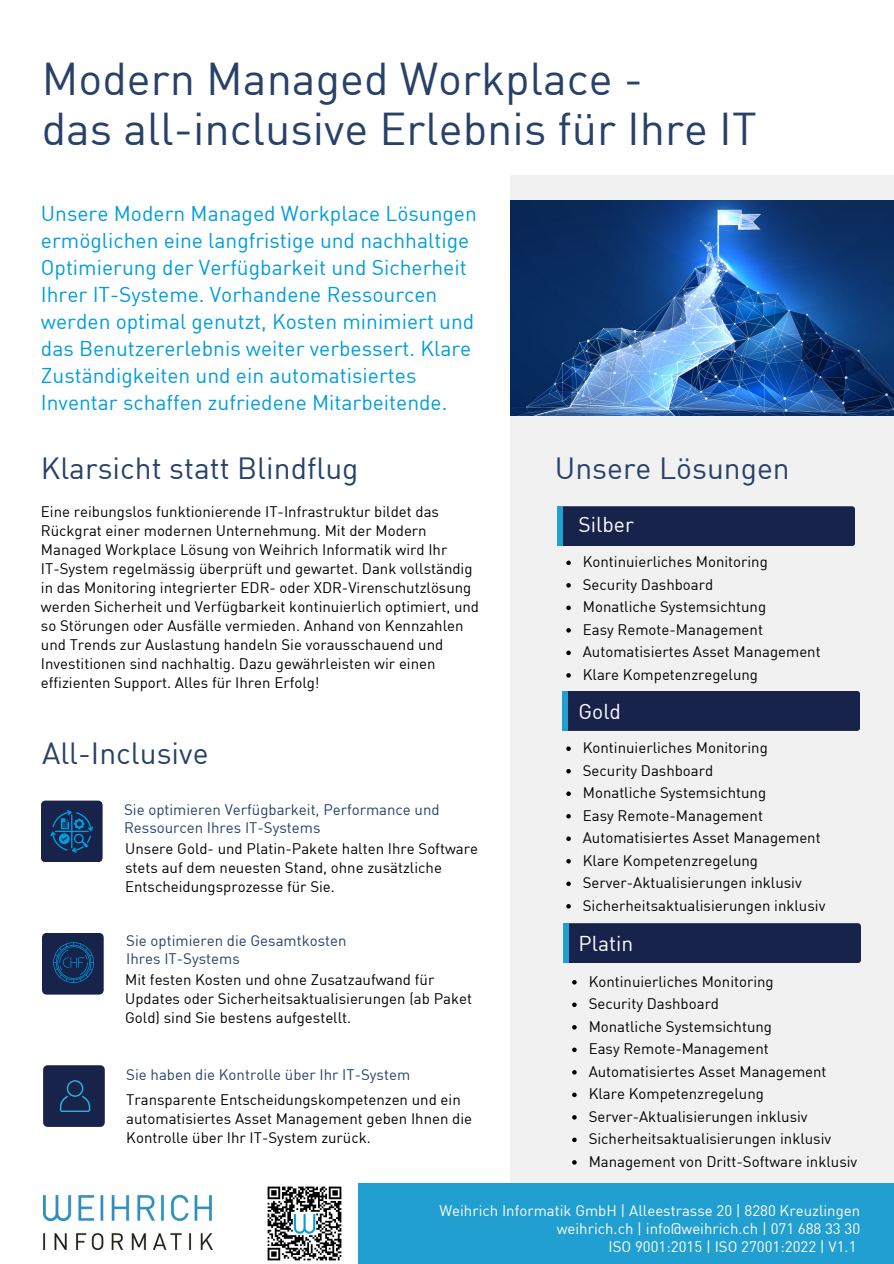
<style>
.page{position:relative;width:894px;height:1264px;background:#fff}
.page>*{position:absolute;margin:0;border:0;box-sizing:border-box;transform-origin:0 0}
.t1{font:45px/49.5px "DIN";color:#274169}
.t2{font:30px "DIN";color:#274169}
.t3{font:21px/27px "DIN";color:#009ddc}
.t4{font:21px "DIN";color:#fff}
.t5{font:15px/19px "DIN";color:#000}
.t6{font:15px/18px "DIN";color:#274169}
.t7{font:15px "DIN";color:#fff}
</style>
<div class="page">
<div style="left:510px;top:175px;width:383px;height:1020px;background:#f1f1f1"></div>
<div style="left:563px;top:923px;width:297px;height:40px;background:#18234b;border-radius:3px"></div>
<div style="left:563px;top:923px;width:5px;height:40px;background:#219fd0"></div>
<div style="left:562px;top:691px;width:297px;height:40px;background:#18234b;border-radius:3px"></div>
<div style="left:562px;top:691px;width:6px;height:40px;background:#219fd0"></div>
<div style="left:557px;top:506px;width:297px;height:40px;background:#18234b;border-radius:3px"></div>
<div style="left:557px;top:506px;width:5px;height:40px;background:#219fd0"></div>
<svg style="left:43px;top:1065px;width:62px;height:61px;background:#1b2b53"></svg>
<img style="left:510px;top:201px;width:383px;height:215px">
<div style="left:358px;top:1183px;width:535px;height:80px;background:#219fd0"></div>
<img style="left:44px;top:1195px;width:169px;height:54px">
<img style="left:267px;top:1186px;width:75px;height:75px">
<svg style="left:42px;top:933px;width:62px;height:61px;background:#172f58"></svg>
<svg style="left:41px;top:800px;width:62px;height:62px;background:#193761"></svg>
<svg style="left:572px;top:980px;width:4px;height:4px"></svg>
<svg style="left:572px;top:1002px;width:4px;height:5px"></svg>
<svg style="left:572px;top:1025px;width:4px;height:4px"></svg>
<svg style="left:572px;top:1047px;width:4px;height:5px"></svg>
<svg style="left:572px;top:1070px;width:4px;height:4px"></svg>
<svg style="left:572px;top:1092px;width:4px;height:5px"></svg>
<svg style="left:572px;top:1115px;width:4px;height:4px"></svg>
<svg style="left:572px;top:1137px;width:4px;height:5px"></svg>
<svg style="left:572px;top:1160px;width:4px;height:4px"></svg>
<svg style="left:566px;top:746px;width:4px;height:5px"></svg>
<svg style="left:566px;top:769px;width:4px;height:4px"></svg>
<svg style="left:566px;top:791px;width:4px;height:5px"></svg>
<svg style="left:566px;top:814px;width:4px;height:4px"></svg>
<svg style="left:566px;top:836px;width:4px;height:5px"></svg>
<svg style="left:566px;top:859px;width:4px;height:4px"></svg>
<svg style="left:566px;top:881px;width:4px;height:5px"></svg>
<svg style="left:566px;top:904px;width:4px;height:4px"></svg>
<svg style="left:566px;top:560px;width:4px;height:5px"></svg>
<svg style="left:566px;top:583px;width:4px;height:4px"></svg>
<svg style="left:566px;top:605px;width:4px;height:5px"></svg>
<svg style="left:566px;top:628px;width:4px;height:4px"></svg>
<svg style="left:566px;top:650px;width:4px;height:5px"></svg>
<svg style="left:566px;top:673px;width:4px;height:4px"></svg>
<p class="t1" style="left:42px;top:53px;width:716px">Modern Managed Workplace -<br>das all-inclusive Erlebnis für Ihre IT</p>
<p class="t3" style="left:41px;top:199px;width:437px">Unsere Modern Managed Workplace Lösungen ermöglichen eine langfristige und nachhaltige Optimierung der Verfügbarkeit und Sicherheit Ihrer IT-Systeme. Vorhandene Ressourcen werden optimal genutzt, Kosten minimiert und das Benutzererlebnis weiter verbessert. Klare Zuständigkeiten und ein automatisiertes Inventar schaffen zufriedene Mitarbeitende.</p>
<p class="t2" style="left:41px;top:449px;width:319px">Klarsicht statt Blindflug</p>
<h2 class="t5" style="left:41px;top:501px;width:408px">Eine reibungslos funktionierende IT-Infrastruktur bildet das<br>Rückgrat einer modernen Unternehmung. Mit der Modern<br>Managed Workplace Lösung von Weihrich Informatik wird Ihr</h2>
<p class="t5" style="left:41px;top:558px;width:439px">IT-System regelmässig überprüft und gewartet. Dank vollständig in das Monitoring integrierter EDR- oder XDR-Virenschutzlösung werden Sicherheit und Verfügbarkeit kontinuierlich optimiert, und so Störungen oder Ausfälle vermieden. Anhand von Kennzahlen und Trends zur Auslastung handeln Sie vorausschauend und Investitionen sind nachhaltig. Dazu gewährleisten wir einen effizienten Support. Alles für Ihren Erfolg!</p>
<p class="t2" style="left:42px;top:734px;width:168px">All-Inclusive</p>
<p class="t6" style="left:124px;top:800px;width:317px">Sie optimieren Verfügbarkeit, Performance und<br>Ressourcen Ihres IT-Systems</p>
<h2 class="t5" style="left:125px;top:838px;width:354px">Unsere Gold- und Platin-Pakete halten Ihre Software stets auf dem neuesten Stand, ohne zusätzliche<br>Entscheidungsprozesse für Sie.</h2>
<h3 class="t6" style="left:126px;top:931px;width:222px">Sie optimieren die Gesamtkosten<br>Ihres IT-Systems</h3>
<p class="t5" style="left:125px;top:969px;width:348px">Mit festen Kosten und ohne Zusatzaufwand für<br>Updates oder Sicherheitsaktualisierungen (ab Paket<br>Gold) sind Sie bestens aufgestellt.</p>
<p class="t6" style="left:126px;top:1064px;width:285px">Sie haben die Kontrolle über Ihr IT-System</p>
<p class="t5" style="left:126px;top:1089px;width:347px">Transparente Entscheidungskompetenzen und ein automatisiertes Asset Management geben Ihnen die<br>Kontrolle über Ihr IT-System zurück.</p>
<p class="t2" style="left:554px;top:449px;width:236px">Unsere Lösungen</p>
<p class="t4" style="left:578px;top:511px;width:57px">Silber</p>
<p class="t5" style="left:582px;top:552px;width:186px">Kontinuierliches Monitoring</p>
<p class="t5" style="left:582px;top:574px;width:132px">Security Dashboard</p>
<p class="t5" style="left:582px;top:597px;width:185px">Monatliche Systemsichtung</p>
<p class="t5" style="left:582px;top:619px;width:182px">Easy Remote-Management</p>
<p class="t5" style="left:582px;top:642px;width:239px">Automatisiertes Asset Management</p>
<p class="t5" style="left:582px;top:664px;width:177px">Klare Kompetenzregelung</p>
<p class="t4" style="left:578px;top:698px;width:44px">Gold</p>
<p class="t5" style="left:582px;top:737px;width:186px">Kontinuierliches Monitoring</p>
<p class="t5" style="left:582px;top:760px;width:132px">Security Dashboard</p>
<p class="t5" style="left:582px;top:782px;width:185px">Monatliche Systemsichtung</p>
<p class="t5" style="left:582px;top:805px;width:182px">Easy Remote-Management</p>
<h3 class="t5" style="left:582px;top:827px;width:239px">Automatisiertes Asset Management</h3>
<p class="t5" style="left:582px;top:850px;width:177px">Klare Kompetenzregelung</p>
<p class="t5" style="left:582px;top:872px;width:220px">Server-Aktualisierungen inklusiv</p>
<p class="t5" style="left:582px;top:895px;width:244px">Sicherheitsaktualisierungen inklusiv</p>
<p class="t4" style="left:578px;top:930px;width:56px">Platin</p>
<p class="t5" style="left:588px;top:971px;width:186px">Kontinuierliches Monitoring</p>
<p class="t5" style="left:588px;top:993px;width:132px">Security Dashboard</p>
<p class="t5" style="left:588px;top:1016px;width:185px">Monatliche Systemsichtung</p>
<p class="t5" style="left:588px;top:1038px;width:182px">Easy Remote-Management</p>
<p class="t5" style="left:588px;top:1061px;width:239px">Automatisiertes Asset Management</p>
<h3 class="t5" style="left:588px;top:1083px;width:177px">Klare Kompetenzregelung</h3>
<p class="t5" style="left:588px;top:1106px;width:220px">Server-Aktualisierungen inklusiv</p>
<p class="t5" style="left:588px;top:1128px;width:244px">Sicherheitsaktualisierungen inklusiv</p>
<p class="t5" style="left:588px;top:1151px;width:270px">Management von Dritt-Software inklusiv</p>
<p class="t7" style="left:439px;top:1200px;width:422px">Weihrich Informatik GmbH | Alleestrasse 20 | 8280 Kreuzlingen</p>
<p class="t7" style="left:556px;top:1218px;width:305px">weihrich.ch | info@weihrich.ch | 071 688 33 30</p>
<p class="t7" style="left:608px;top:1236px;width:249px">ISO 9001:2015 | ISO 27001:2022 | V1.1</p>
</div>
